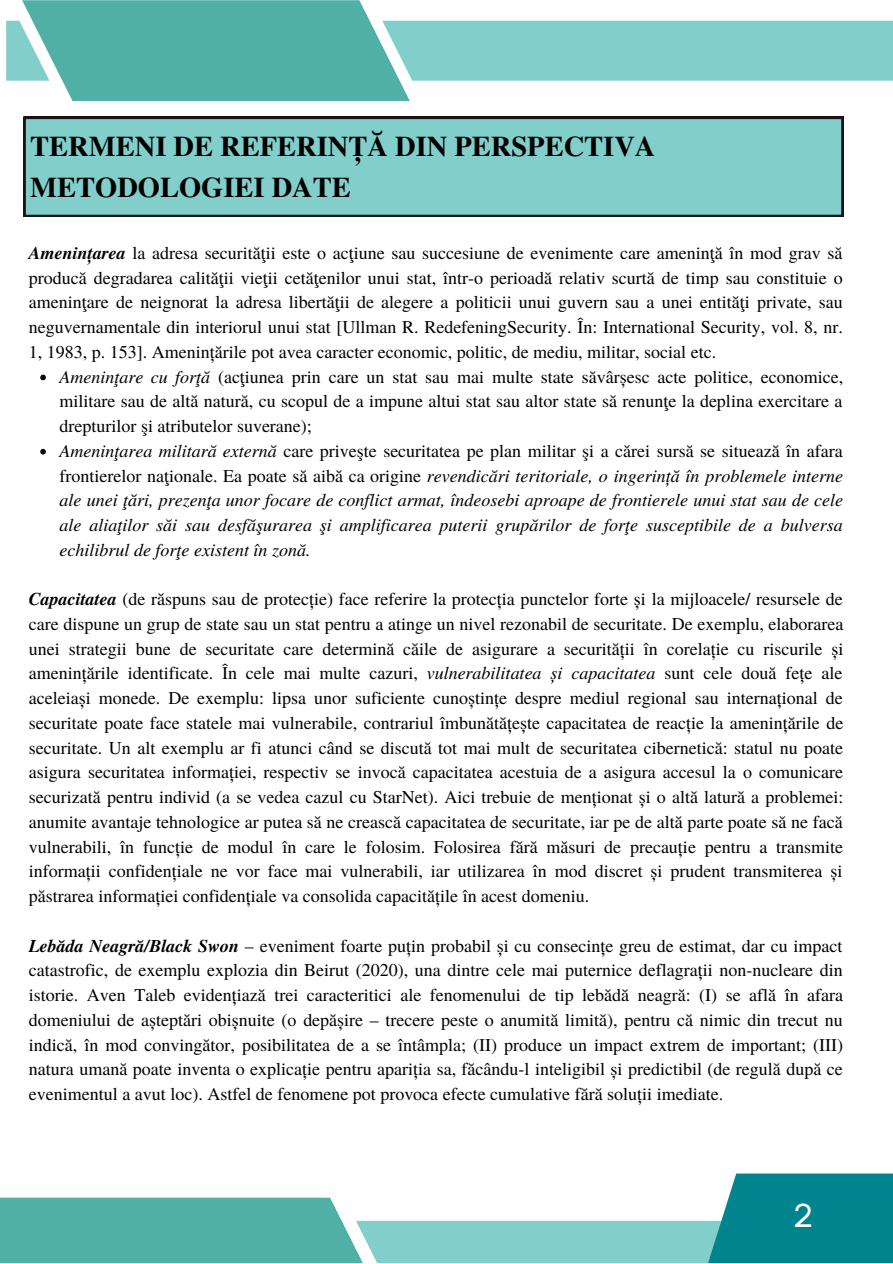
<style>
.page{position:relative;width:893px;height:1264px;background:#fff}
.page>*{position:absolute;margin:0;border:0;box-sizing:border-box;transform-origin:0 0}
.t1{font:33px "Garet";color:#fff}
.t2{font:700 28.5px/40.5px "Te X Gyre Termes";color:#000}
.t3{font:18px/24.8px "Te X Gyre Termes";color:#000;text-align:justify}
.t4{font:italic 18px/24.8px "Te X Gyre Termes";color:#000}
.s1{font-weight:700;font-style:italic}
.s2{font-style:normal}
.s3{font-style:italic}
</style>
<div class="page">
<svg style="left:6px;top:0;width:886px;height:101px"></svg>
<svg style="left:0;top:1173px;width:892px;height:89px"></svg>
<svg style="left:40px;top:374px;width:6px;height:6px"></svg>
<svg style="left:40px;top:449px;width:6px;height:5px"></svg>
<div style="left:24px;top:117px;width:819px;height:100px;background:#81cecb"></div>
<h2 class="t2" style="left:30px;top:125px;width:626px">TERMENI DE REFERINȚĂ DIN PERSPECTIVA<br>METODOLOGIEI DATE</h2>
<p class="t3" style="left:29px;top:239px;width:815px"><span class="s1">Amenințarea</span> la adresa securităţii este o acţiune sau succesiune de evenimente care ameninţă în mod grav să producă degradarea calităţii vieţii cetăţenilor unui stat, într-o perioadă relativ scurtă de timp sau constituie o ameninţare de neignorat la adresa libertăţii de alegere a politicii unui guvern sau a unei entităţi private, sau neguvernamentale din interiorul unui stat [Ullman R. RedefeningSecurity. În: International Security, vol. 8, nr.<br>1, 1983, p. 153]. Amenințările pot avea caracter economic, politic, de mediu, militar, social etc.</p>
<p class="t4" style="left:60px;top:363px;width:785px">Ameninţare cu forţă <span class="s2">(acţiunea prin care un stat sau mai multe state săvârșesc acte politice, economice, militare sau de altă natură, cu scopul de a impune altui stat sau altor state să renunţe la deplina exercitare a drepturilor şi atributelor suverane);<br></span>Ameninţarea militară externă <span class="s2">care priveşte securitatea pe plan militar şi a cărei sursă se situează în afara frontierelor naţionale. Ea poate să aibă ca origine</span> revendicări teritoriale, o ingerință în problemele interne ale unei ţări, prezenţa unor focare de conflict armat, îndeosebi aproape de frontierele unui stat sau de cele ale aliaţilor săi sau desfăşurarea şi amplificarea puterii grupărilor de forţe susceptibile de a bulversa echilibrul de forţe existent în zonă.</p>
<p class="t3" style="left:29px;top:586px;width:815px"><span class="s1">Capacitatea</span> (de răspuns sau de protecție) face referire la protecția punctelor forte și la mijloacele/ resursele de care dispune un grup de state sau un stat pentru a atinge un nivel rezonabil de securitate. De exemplu, elaborarea unei strategii bune de securitate care determină căile de asigurare a securității în corelație cu riscurile și amenințările identificate. În cele mai multe cazuri, <span class="s3">vulnerabilitatea și capacitatea</span> sunt cele două fețe ale aceleiași monede. De exemplu: lipsa unor suficiente cunoștințe despre mediul regional sau internațional de securitate poate face statele mai vulnerabile, contrariul îmbunătățește capacitatea de reacție la amenințările de securitate. Un alt exemplu ar fi atunci când se discută tot mai mult de securitatea cibernetică: statul nu poate asigura securitatea informației, respectiv se invocă capacitatea acestuia de a asigura accesul la o comunicare securizată pentru individ (a se vedea cazul cu StarNet). Aici trebuie de menționat și o altă latură a problemei: anumite avantaje tehnologice ar putea să ne crească capacitatea de securitate, iar pe de altă parte poate să ne facă vulnerabili, în funcție de modul în care le folosim. Folosirea fără măsuri de precauție pentru a transmite informații confidențiale ne vor face mai vulnerabili, iar utilizarea în mod discret și prudent transmiterea și păstrarea informației confidențiale va consolida capacitățile în acest domeniu.</p>
<p class="t3" style="left:29px;top:932px;width:815px"><span class="s1">Lebăda Neagră/Black Swon</span> – eveniment foarte puțin probabil și cu consecințe greu de estimat, dar cu impact catastrofic, de exemplu explozia din Beirut (2020), una dintre cele mai puternice deflagrații non-nucleare din istorie. Aven Taleb evidențiază trei caracteritici ale fenomenului de tip lebădă neagră: (I) se află în afara domeniului de așteptări obișnuite (o depășire – trecere peste o anumită limită), pentru că nimic din trecut nu indică, în mod convingător, posibilitatea de a se întâmpla; (II) produce un impact extrem de important; (III) natura umană poate inventa o explicație pentru apariția sa, făcându-l inteligibil și predictibil (de regulă după ce evenimentul a avut loc). Astfel de fenomene pot provoca efecte cumulative fără soluții imediate.</p>
<h1 class="t1" style="left:792px;top:1191px;width:23px">2</h1>
</div>
